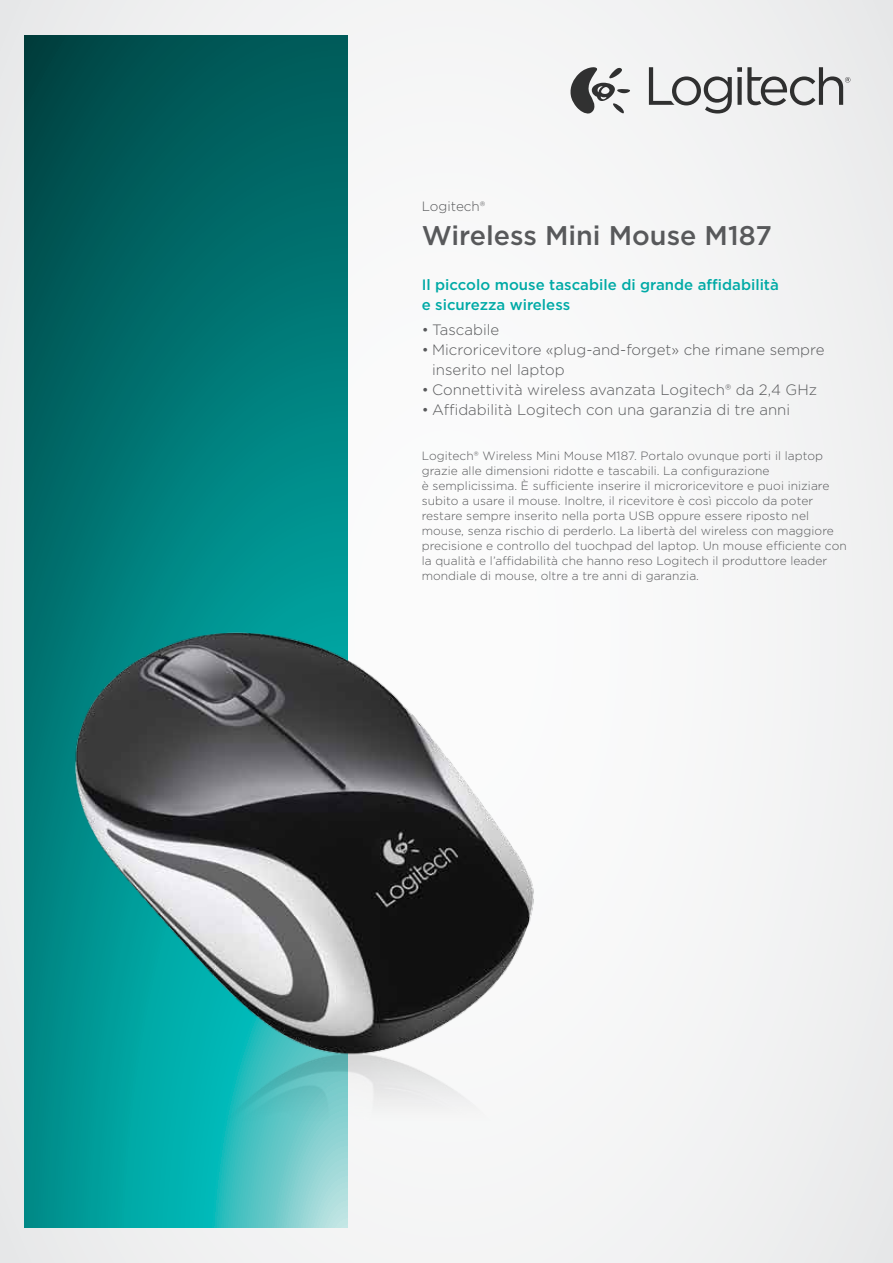
<style>
.page{position:relative;width:893px;height:1263px;background:#fff}
.page>*{position:absolute;margin:0;border:0;box-sizing:border-box;transform-origin:0 0}
.t1{font:500 27px "Gotham";color:#58595b}
.t2{font:300 15px/20px "Gotham";color:#58595b}
.t3{font:500 15px/20px "Gotham";color:#00aaa6}
.t4{font:300 13.5px "Gotham";color:#58595b}
.t5{font:300 12px/15px "Gotham";letter-spacing:.005em;color:#58595b}
</style>
<div class="page">
<img style="left:0;top:0;width:893px;height:1263px">
<p class="t4" style="left:422px;top:197px;width:65px">Logitech®</p>
<h1 class="t1" style="left:422px;top:218px;width:352px">Wireless Mini Mouse M187</h1>
<p class="t3" style="left:422px;top:275px;width:359px">Il piccolo mouse tascabile di grande affidabilità e sicurezza wireless</p>
<p class="t2" style="left:422px;top:320px;width:79px">• Tascabile</p>
<p class="t2" style="left:432px;top:339px;width:394px;text-indent:-10px">• Microricevitore «plug-and-forget» che rimane sempre inserito nel laptop</p>
<p class="t2" style="left:422px;top:379px;width:397px">• Connettività wireless avanzata Logitech® da 2,4 GHz</p>
<p class="t2" style="left:422px;top:399px;width:370px">• Affidabilità Logitech con una garanzia di tre anni</p>
<p class="t5" style="left:422px;top:448px;width:427px">Logitech® Wireless Mini Mouse M187. Portalo ovunque porti il laptop grazie alle dimensioni ridotte e tascabili. La configurazione<br>è semplicissima. È sufficiente inserire il microricevitore e puoi iniziare subito a usare il mouse. Inoltre, il ricevitore è così piccolo da poter restare sempre inserito nella porta USB oppure essere riposto nel mouse, senza rischio di perderlo. La libertà del wireless con maggiore precisione e controllo del tuochpad del laptop. Un mouse efficiente con la qualità e l’affidabilità che hanno reso Logitech il produttore leader mondiale di mouse, oltre a tre anni di garanzia.</p>
</div>
